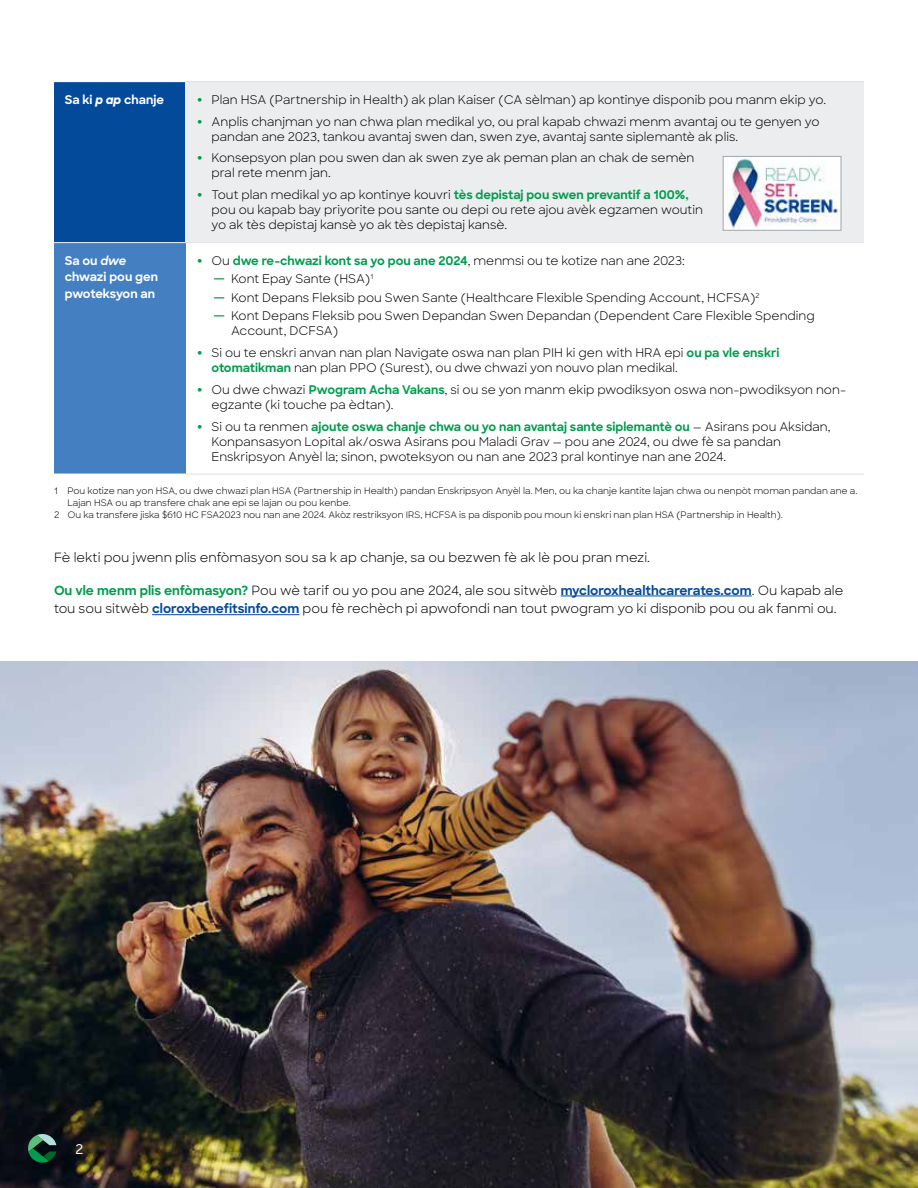
<style>
.page{position:relative;width:918px;height:1188px;background:#fff}
.page>*{position:absolute;margin:0;border:0;box-sizing:border-box;transform-origin:0 0}
.t1{font:500 13.5px "Sharp Sans";color:#fff}
.t2{font:12.75px/18.8px "Sharp Sans";color:#000101}
.t3{font:12px/15px "Sharp Sans";color:#000}
.t4{font:700 12px/16.5px "Sharp Sans";color:#fff}
.t5{font:9px "Sharp Sans";color:#000101}
.s1{font-weight:800;font-style:italic}
.s2{font-weight:700;font-size:16.5px;color:#009d4e}
.s3{font-weight:700;color:#009d4e}
.s4{font-style:italic}
.s5{font-weight:500;font-size:16.5px;color:#009d4e}
.s6{font-weight:700;color:#034a9b}
</style>
<div class="page">
<hr style="left:561px;top:596px;width:191px;height:1px;background:#034a9b">
<hr style="left:152px;top:614px;width:147px;height:1px;background:#034a9b">
<div style="left:54px;top:82px;width:132px;height:161px;background:#034a9b"></div>
<div style="left:186px;top:82px;width:678px;height:161px;background:#ecedef"></div>
<div style="left:54px;top:243px;width:132px;height:231px;background:#447fc1"></div>
<hr style="left:186px;top:81px;width:678px;height:1px;background:#e2e3e7">
<hr style="left:186px;top:242px;width:678px;height:1px;background:#e2e3e7">
<hr style="left:186px;top:474px;width:678px;height:1px;background:#e2e3e7">
<hr style="left:54px;top:242px;width:132px;height:1px;background:#e2e3e7">
<img style="left:725px;top:158px;width:114px;height:71px">
<div style="left:723px;top:156px;width:118px;height:75px;border:1px solid #a0a6ad"></div>
<img style="left:0;top:662px;width:918px;height:526px">
<svg style="left:27px;top:1133px;width:29px;height:31px"></svg>
<p class="t4" style="left:65px;top:91px;width:101px">Sa ki <span class="s1">p ap</span> chanje</p>
<p class="t3" style="left:197px;top:91px;width:631px"><span class="s2">•</span> Plan HSA (Partnership in Health) ak plan Kaiser (CA sèlman) ap kontinye disponib pou manm ekip yo.</p>
<p class="t3" style="left:212px;top:113px;width:609px;text-indent:-15px"><span class="s2">•</span> Anplis chanjman yo nan chwa plan medikal yo, ou pral kapab chwazi menm avantaj ou te genyen yo pandan ane 2023, tankou avantaj swen dan, swen zye, avantaj sante siplemantè ak plis.</p>
<p class="t3" style="left:212px;top:150px;width:484px;text-indent:-15px"><span class="s2">•</span> Konsepsyon plan pou swen dan ak swen zye ak peman plan an chak de semèn pral rete menm jan.</p>
<p class="t3" style="left:212px;top:187px;width:493px;text-indent:-15px"><span class="s2">•</span> Tout plan medikal yo ap kontinye kouvri <span class="s3">tès depistaj pou swen prevantif a 100%, </span>pou ou kapab bay priyorite pou sante ou depi ou rete ajou avèk egzamen woutin yo ak tès depistaj kansè yo ak tès depistaj kansè.</p>
<p class="t4" style="left:65px;top:252px;width:95px">Sa ou <span class="s4">dwe </span>chwazi pou gen pwoteksyon an</p>
<p class="t3" style="left:197px;top:252px;width:490px"><span class="s2">•</span> Ou <span class="s3">dwe re-chwazi kont sa yo pou ane 2024</span>, menmsi ou te kotize nan ane 2023:</p>
<p class="t3" style="left:213px;top:271px;width:162px"><span class="s5">—</span> Kont Epay Sante (HSA)<sup>1</sup></p>
<p class="t3" style="left:213px;top:289px;width:548px"><span class="s5">—</span> Kont Depans Fleksib pou Swen Sante (Healthcare Flexible Spending Account, HCFSA)<sup>2</sup></p>
<p class="t3" style="left:231px;top:308px;width:585px;text-indent:-18px"><span class="s5">—</span> Kont Depans Fleksib pou Swen Depandan Swen Depandan (Dependent Care Flexible Spending<br>Account, DCFSA)</p>
<p class="t3" style="left:212px;top:345px;width:569px;text-indent:-15px"><span class="s2">•</span> Si ou te enskri anvan nan plan Navigate oswa nan plan PIH ki gen with HRA epi <span class="s3">ou pa vle enskri otomatikman</span> nan plan PPO (Surest), ou dwe chwazi yon nouvo plan medikal.</p>
<p class="t3" style="left:212px;top:381px;width:636px;text-indent:-15px"><span class="s2">•</span> Ou dwe chwazi <span class="s3">Pwogram Acha Vakans</span>, si ou se yon manm ekip pwodiksyon oswa non-pwodiksyon non&shy;egzante (ki touche pa èdtan).</p>
<p class="t3" style="left:212px;top:418px;width:620px;text-indent:-15px"><span class="s2">•</span> Si ou ta renmen <span class="s3">ajoute oswa chanje chwa ou yo nan avantaj sante siplemantè ou</span> — Asirans pou Aksidan,<br>Konpansasyon Lopital ak/oswa Asirans pou Maladi Grav — pou ane 2024, ou dwe fè sa pandan<br>Enskripsyon Anyèl la; sinon, pwoteksyon ou nan ane 2023 pral kontinye nan ane 2024.</p>
<p class="t5" style="left:54px;top:484px;width:805px">1 Pou kotize nan yon HSA, ou dwe chwazi plan HSA (Partnership in Health) pandan Enskripsyon Anyèl la. Men, ou ka chanje kantite lajan chwa ou nenpòt moman pandan ane a.</p>
<p class="t5" style="left:68px;top:496px;width:285px">Lajan HSA ou ap transfere chak ane epi se lajan ou pou kenbe.</p>
<p class="t5" style="left:54px;top:508px;width:730px">2 Ou ka transfere jiska $610 HC FSA2023 nou nan ane 2024. Akòz restriksyon IRS, HCFSA is pa disponib pou moun ki enskri nan plan HSA (Partnership in Health).</p>
<p class="t2" style="left:54px;top:548px;width:598px">Fè lekti pou jwenn plis enfòmasyon sou sa k ap chanje, sa ou bezwen fè ak lè pou pran mezi.</p>
<p class="t2" style="left:54px;top:580px;width:791px"><span class="s3">Ou vle menm plis enfòmasyon?</span> Pou wè tarif ou yo pou ane 2024, ale sou sitwèb <span class="s6">mycloroxhealthcarerates.com</span>. Ou kapab ale tou sou sitwèb <span class="s6">cloroxbenefitsinfo.com</span> pou fè rechèch pi apwofondi nan tout pwogram yo ki disponib pou ou ak fanmi ou.</p>
<p class="t1" style="left:76px;top:1139px;width:9px">2</p>
</div>
